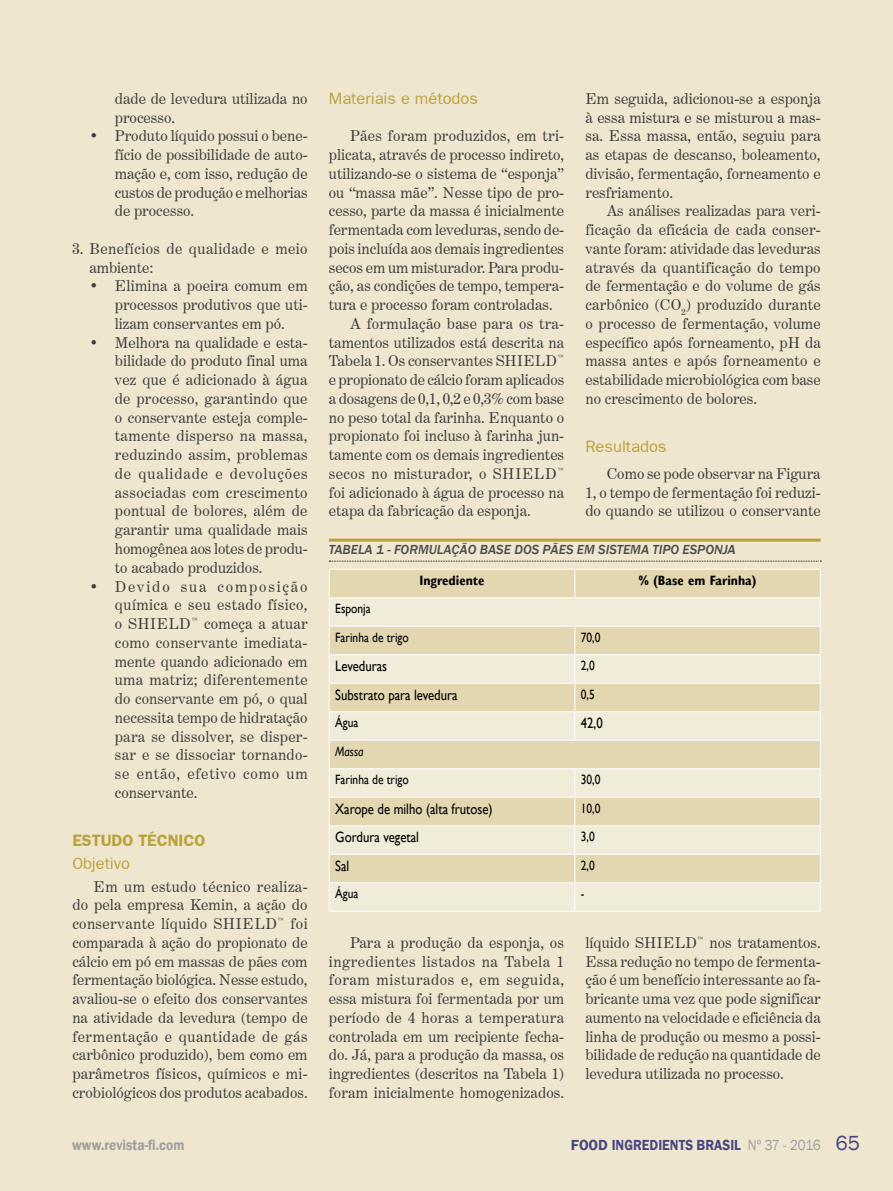
<style>
.page{position:relative;width:893px;height:1191px;background:#eee6cf}
.page>*{position:absolute;margin:0;border:0;box-sizing:border-box;transform-origin:0 0}
.t1{font:16.5px "Frankfurt Gothic";color:#bba23b}
.t2{font:700 16.5px "Frankfurt Gothic";color:#bba23b}
.t3{font:15px/18.8px "Century Expanded BT";color:#3c3c3b;text-align:justify}
.t4{font:15px "Gill Sans";color:#000;scale:.85 1}
.t5{font:15px/18.8px "Century Expanded BT";letter-spacing:.03em;color:#3c3c3b}
.t6{font:600 15px "Franklin Gothic";color:#484682}
.t7{font:600 15px "Franklin Gothic";color:#9d9d9c;scale:.9 1}
.t8{font:13.5px/28.5px "Gill Sans";color:#000;scale:.85 1}
.t9{font:italic 500 13.5px "Franklin Gothic";color:#4d4d4d}
.t10{font:700 condensed 13.5px "Gill Sans";color:#000}
.t11{font:italic 13.5px "Gill Sans";color:#000;scale:.85 1}
.s1{font-weight:400;color:#9d9d9c}
.s2{font-weight:400;font-size:21px}
</style>
<div class="page">
<hr style="left:329px;top:538px;width:492px;height:3px;background:#bba23b">
<svg style="left:329px;top:561px;width:492px;height:1px"></svg>
<div style="left:330px;top:570px;width:490px;height:27px;background:#e3d7b2"></div>
<svg style="left:330px;top:598px;width:490px;height:313px;fill:#f1ebd9"></svg>
<hr style="left:329px;top:569px;width:246px;height:1px;background:#fff">
<hr style="left:575px;top:569px;width:246px;height:1px;background:#fff">
<svg style="left:574px;top:569px;width:1px;height:28px"></svg>
<hr style="left:329px;top:597px;width:246px;height:1px;background:#fff">
<hr style="left:575px;top:597px;width:246px;height:1px;background:#fff">
<hr style="left:329px;top:626px;width:246px;height:1px;background:#fff">
<hr style="left:575px;top:626px;width:246px;height:1px;background:#fff">
<hr style="left:329px;top:654px;width:246px;height:1px;background:#fff">
<hr style="left:575px;top:654px;width:246px;height:1px;background:#fff">
<hr style="left:329px;top:683px;width:246px;height:1px;background:#fff">
<hr style="left:575px;top:683px;width:246px;height:1px;background:#fff">
<hr style="left:329px;top:711px;width:246px;height:1px;background:#fff">
<hr style="left:575px;top:711px;width:246px;height:1px;background:#fff">
<svg style="left:574px;top:626px;width:1px;height:114px"></svg>
<hr style="left:329px;top:740px;width:246px;height:1px;background:#fff">
<hr style="left:575px;top:740px;width:246px;height:1px;background:#fff">
<hr style="left:329px;top:768px;width:246px;height:1px;background:#fff">
<hr style="left:575px;top:768px;width:246px;height:1px;background:#fff">
<hr style="left:329px;top:797px;width:246px;height:1px;background:#fff">
<hr style="left:575px;top:797px;width:246px;height:1px;background:#fff">
<hr style="left:329px;top:825px;width:246px;height:1px;background:#fff">
<hr style="left:575px;top:825px;width:246px;height:1px;background:#fff">
<hr style="left:329px;top:854px;width:246px;height:1px;background:#fff">
<hr style="left:575px;top:854px;width:246px;height:1px;background:#fff">
<hr style="left:329px;top:882px;width:246px;height:1px;background:#fff">
<svg style="left:329px;top:569px;width:1px;height:342px"></svg>
<hr style="left:575px;top:882px;width:246px;height:1px;background:#fff">
<svg style="left:574px;top:769px;width:1px;height:142px"></svg>
<svg style="left:820px;top:569px;width:1px;height:342px"></svg>
<hr style="left:329px;top:911px;width:246px;height:1px;background:#fff">
<hr style="left:575px;top:911px;width:246px;height:1px;background:#fff">
<p class="t3" style="left:115px;top:89px;width:194px">dade de levedura utilizada no processo.</p>
<p class="t3" style="left:115px;top:126px;width:194px;text-indent:-26px">• Produto líquido possui o bene&shy;fício de possibilidade de auto&shy;mação e, com isso, redução de custos de produção e melhorias de processo.</p>
<p class="t5" style="left:89px;top:239px;width:220px;text-indent:-17px">3. Benefícios de qualidade e meio ambiente:</p>
<p class="t3" style="left:115px;top:276px;width:194px;text-indent:-26px">• Elimina a poeira comum em processos produtivos que uti&shy;lizam conservantes em pó.</p>
<p class="t3" style="left:115px;top:333px;width:194px;text-indent:-26px">• Melhora na qualidade e esta&shy;bilidade do produto final uma vez que é adicionado à água de processo, garantindo que o conservante esteja comple&shy;tamente disperso na massa, reduzindo assim, problemas de qualidade e devoluções associadas com crescimento pontual de bolores, além de garantir uma qualidade mais homogênea aos lotes de produ&shy;to acabado produzidos.</p>
<p class="t3" style="left:115px;top:576px;width:194px;text-indent:-26px">• Devido sua composição quími ca e seu estado físico, o SHIELD<sup>™</sup> começa a atuar como conservante imediata&shy;mente quando adicionado em uma matriz; diferentemente do conservante em pó, o qual necessita tempo de hidratação para se dissolver, se disper&shy;sar e se dissociar tornando&shy;se então, efetivo como um conservante.</p>
<p class="t2" style="left:72px;top:831px;width:134px">ESTUDO TÉCNICO</p>
<p class="t1" style="left:72px;top:854px;width:59px">Objetivo</p>
<p class="t3" style="left:72px;top:876px;width:237px;text-indent:21px">Em um estudo técnico realiza&shy;do pela empresa Kemin, a ação do conservante líquido SHIELD<sup>™</sup> foi comparada à ação do propionato de cálcio em pó em massas de pães com fermentação biológica. Nesse estudo, avaliou-se o efeito dos conservantes na atividade da levedura (tempo de fermentação e quantidade de gás carbônico produzido), bem como em parâmetros físicos, químicos e mi&shy;crobiológicos dos produtos acabados.</p>
<p class="t1" style="left:329px;top:89px;width:151px">Materiais e métodos</p>
<p class="t3" style="left:350px;top:126px;width:216px">Pães foram produzidos, em tri-</p>
<p class="t3" style="left:329px;top:145px;width:237px">plicata, através de processo indireto,</p>
<p class="t3" style="left:329px;top:164px;width:237px">utilizando-se o sistema de “esponja”</p>
<p class="t3" style="left:329px;top:183px;width:237px">ou “massa mãe”. Nesse tipo de pro-</p>
<p class="t3" style="left:329px;top:201px;width:237px">cesso, parte da massa é inicialmente</p>
<p class="t3" style="left:329px;top:220px;width:237px">fermentada com leveduras, sendo de-</p>
<p class="t3" style="left:329px;top:239px;width:237px">pois incluída aos demais ingredientes</p>
<p class="t3" style="left:329px;top:258px;width:237px">secos em um misturador. Para produ-</p>
<p class="t3" style="left:329px;top:276px;width:237px">ção, as condições de tempo, tempera-</p>
<p class="t3" style="left:329px;top:295px;width:225px">tura e processo foram controladas.</p>
<p class="t3" style="left:350px;top:314px;width:215px">A formulação base para os tra-</p>
<p class="t3" style="left:329px;top:333px;width:237px">tamentos utilizados está descrita na</p>
<p class="t3" style="left:329px;top:351px;width:237px">Tabela 1. Os conservantes SHIELD<sup>™</sup></p>
<p class="t3" style="left:329px;top:370px;width:237px">e propionato de cálcio foram aplicados</p>
<p class="t3" style="left:329px;top:389px;width:237px">a dosagens de 0,1, 0,2 e 0,3% com base</p>
<p class="t3" style="left:329px;top:408px;width:237px">no peso total da farinha. Enquanto o</p>
<p class="t3" style="left:329px;top:426px;width:237px">propionato foi incluso à farinha jun-</p>
<p class="t3" style="left:329px;top:445px;width:237px">tamente com os demais ingredientes</p>
<p class="t5" style="left:329px;top:464px;width:237px">secos no misturador, o SHIELD<sup>™</sup></p>
<p class="t3" style="left:329px;top:483px;width:237px">foi adicionado à água de processo na</p>
<p class="t3" style="left:329px;top:501px;width:203px">etapa da fabricação da esponja.</p>
<p class="t3" style="left:585px;top:89px;width:237px">Em seguida, adicionou-se a esponja à essa mistura e se misturou a mas&shy;sa. Essa massa, então, seguiu para as etapas de descanso, boleamento, divisão, fermentação, forneamento e resfriamento.</p>
<p class="t3" style="left:585px;top:201px;width:237px;text-indent:21px">As análises realizadas para veri&shy;ficação da eficácia de cada conser&shy;vante foram: atividade das leveduras através da quantificação do tempo de fermentação e do volume de gás carbônico (CO<sub>2</sub>) produzido durante o processo de fermentação, volume específico após forneamento, pH da massa antes e após forneamento e estabilidade microbiológica com base no crescimento de bolores.</p>
<p class="t1" style="left:585px;top:437px;width:83px">Resultados</p>
<p class="t3" style="left:585px;top:464px;width:237px;text-indent:21px">Como se pode observar na Figura 1, o tempo de fermentação foi reduzi&shy;do quando se utilizou o conservante</p>
<p class="t9" style="left:329px;top:541px;width:408px">TABELA 1 - FORMULAÇÃO BASE DOS PÃES EM SISTEMA TIPO ESPONJA</p>
<p class="t10" style="left:420px;top:572px;width:66px">Ingrediente</p>
<p class="t10" style="left:639px;top:572px;width:119px">% (Base em Farinha)</p>
<p class="t8" style="left:335px;top:594px;width:88px">Esponja<br>Farinha de trigo</p>
<p class="t8" style="left:581px;top:623px;width:25px">70,0</p>
<p class="t4" style="left:335px;top:657px;width:63px">Leveduras</p>
<p class="t8" style="left:581px;top:651px;width:18px">2,0</p>
<p class="t4" style="left:335px;top:686px;width:146px">Substrato para levedura</p>
<p class="t8" style="left:581px;top:680px;width:18px">0,5</p>
<p class="t8" style="left:335px;top:708px;width:29px">Água</p>
<p class="t4" style="left:581px;top:714px;width:27px">42,0</p>
<p class="t11" style="left:335px;top:743px;width:35px">Massa</p>
<p class="t8" style="left:335px;top:765px;width:88px">Farinha de trigo</p>
<p class="t8" style="left:581px;top:765px;width:25px">30,0</p>
<p class="t4" style="left:335px;top:800px;width:187px">Xarope de milho (alta frutose)</p>
<p class="t8" style="left:581px;top:794px;width:25px">10,0</p>
<p class="t4" style="left:335px;top:828px;width:100px">Gordura vegetal</p>
<p class="t8" style="left:581px;top:822px;width:18px">3,0</p>
<p class="t4" style="left:335px;top:857px;width:18px">Sal</p>
<p class="t8" style="left:581px;top:851px;width:18px">2,0</p>
<p class="t8" style="left:335px;top:879px;width:29px">Água</p>
<p class="t8" style="left:581px;top:879px;width:6px">-</p>
<p class="t3" style="left:329px;top:933px;width:237px;text-indent:21px">Para a produção da esponja, os ingredientes listados na Tabela 1 foram misturados e, em seguida, essa mistura foi fermentada por um período de 4 horas a temperatura controlada em um recipiente fecha&shy;do. Já, para a produção da massa, os ingredientes (descritos na Tabela 1) foram inicialmente homogenizados.</p>
<p class="t3" style="left:585px;top:933px;width:237px">líquido SHIELD<sup>™</sup> nos tratamentos.<br>Essa redução no tempo de fermenta&shy;ção é um benefício interessante ao fa&shy;bricante uma vez que pode significar aumento na velocidade e eficiência da linha de produção ou mesmo a possi&shy;bilidade de redução na quantidade de levedura utilizada no processo.</p>
<p class="t7" style="left:72px;top:1135px;width:126px">www.revista-fi.com</p>
<p class="t6" style="left:571px;top:1135px;width:291px">FOOD INGREDIENTS BRASIL <span class="s1">Nº 37 - 2016</span> <span class="s2">65</span></p>
</div>
